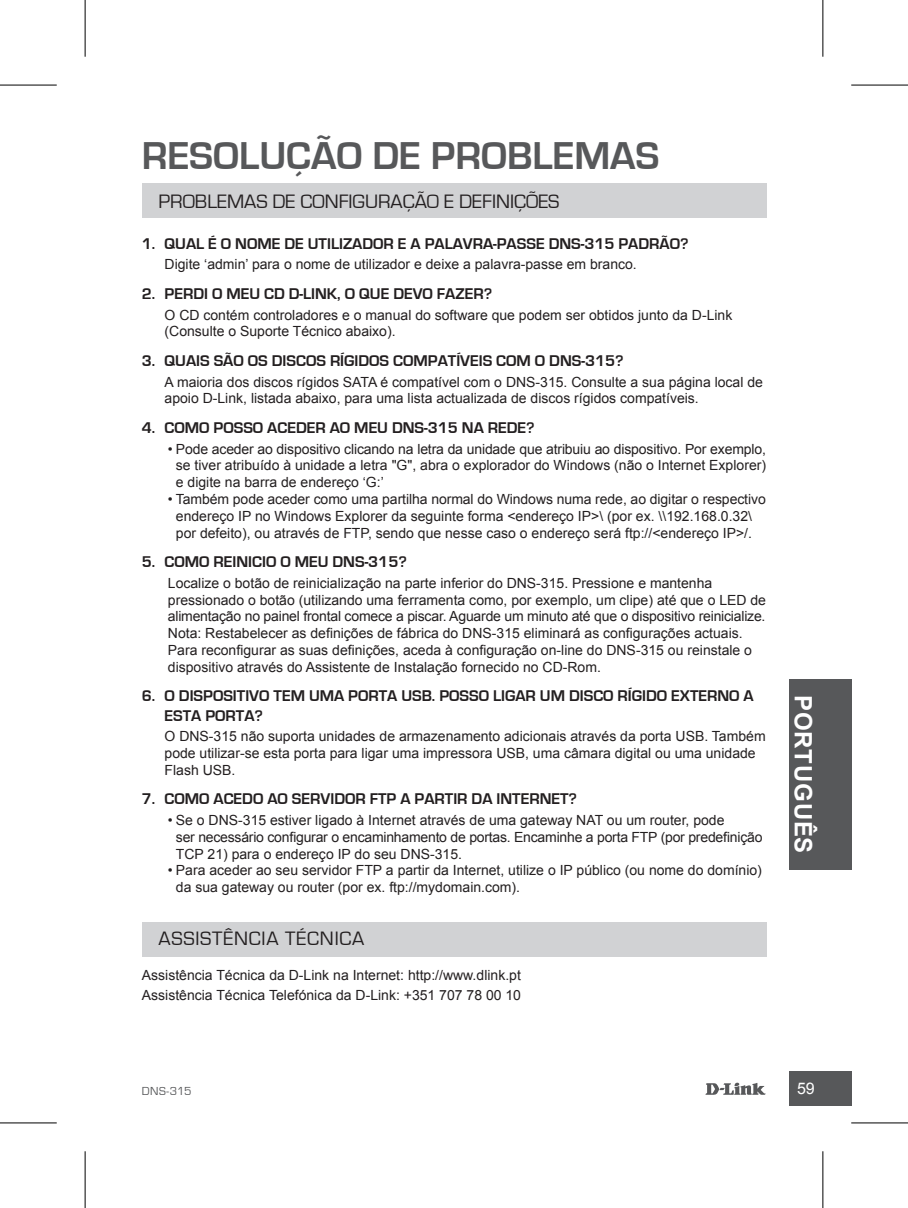
<style>
.page{position:relative;width:908px;height:1208px;background:#fff}
.page>*{position:absolute;margin:0;border:0;box-sizing:border-box;transform-origin:0 0}
.t1{font:700 40px "Eurostile";color:#57585a}
.t2{font:700 24px "Arial";letter-spacing:.035em;color:#fff}
.t3{font:20px "Eurostile";color:#231f20}
.t4{font:20px "Eurostile";letter-spacing:.04em;color:#231f20}
.t5{font:700 16px "Eurostile";color:#231f20}
.t6{font:16px "Arial";color:#fff}
.t7{font:14px/16.8px "Arial";color:#231f20}
.t8{font:12px "Eurostile";color:#57585a}
</style>
<div class="page">
<svg style="left:705px;top:1082px;width:60px;height:12px"></svg>
<div style="left:788px;top:1071px;width:62px;height:35px;background:#57585a"></div>
<div style="left:788px;top:679px;width:62px;height:191px;background:#57585a"></div>
<div style="left:142px;top:184px;width:623px;height:34px;background:#d1d2d4"></div>
<div style="left:142px;top:922px;width:623px;height:34px;background:#d1d2d4"></div>
<hr style="left:0;top:85px;width:57px;height:1px;background:#000">
<hr style="left:850px;top:85px;width:57px;height:1px;background:#000">
<hr style="left:0;top:1122px;width:57px;height:1px;background:#000">
<hr style="left:850px;top:1122px;width:57px;height:1px;background:#000">
<hr style="left:85px;top:0;width:1px;height:57px;background:#000">
<hr style="left:85px;top:1151px;width:1px;height:57px;background:#000">
<hr style="left:822px;top:0;width:1px;height:57px;background:#000">
<hr style="left:822px;top:1151px;width:1px;height:57px;background:#000">
<h1 class="t1" style="left:142px;top:134px;width:519px">RESOLUÇÃO DE PROBLEMAS</h1>
<h3 class="t3" style="left:158px;top:191px;width:402px">PROBLEMAS DE CONFIGURAÇÃO E DEFINIÇÕES</h3>
<p class="t5" style="left:142px;top:235px;width:44px">1. QUAL</p>
<p class="t5" style="left:208px;top:235px;width:109px">ÉONOMEDE UTILIZADO</p>
<p class="t5" style="left:383px;top:235px;width:52px">R EAPALA</p>
<p class="t5" style="left:462px;top:235px;width:45px">VRA-PASSE</p>
<p class="t5" style="left:548px;top:235px;width:81px">DNS-315 PAD</p>
<p class="t5" style="left:649px;top:235px;width:41px">RÃO?</p>
<p class="t7" style="left:164px;top:256px;width:473px">Digite ‘admin’ para o nome de utilizador e deixe a palavra-passe em branco.</p>
<p class="t5" style="left:142px;top:285px;width:228px">2. PERDI O MEU CD D-LINK, O QUE</p>
<p class="t5" style="left:393px;top:285px;width:54px">DEVOFAZE</p>
<p class="t5" style="left:473px;top:285px;width:20px">R?</p>
<p class="t7" style="left:164px;top:306px;width:569px">O CD contém controladores e o manual do software que podem ser obtidos junto da D-Link (Consulte o Suporte Técnico abaixo).</p>
<p class="t5" style="left:142px;top:352px;width:43px">3. QUAIS</p>
<p class="t5" style="left:214px;top:352px;width:11px">SÃO</p>
<p class="t5" style="left:248px;top:352px;width:34px">OS DISCOS</p>
<p class="t5" style="left:330px;top:352px;width:20px">RÍGIDOS</p>
<p class="t5" style="left:393px;top:352px;width:44px">COMPATÍ</p>
<p class="t5" style="left:460px;top:352px;width:165px">VEIS COM O DNS-315?</p>
<p class="t7" style="left:164px;top:373px;width:599px">A maioria dos discos rígidos SATA é compatível com o DNS-315. Consulte a sua página local de apoio D-Link, listada abaixo, para uma lista actualizada de discos rígidos compatíveis.</p>
<p class="t5" style="left:142px;top:419px;width:83px">4. COMO POSSO</p>
<p class="t5" style="left:267px;top:419px;width:11px">ACEDE</p>
<p class="t5" style="left:315px;top:419px;width:221px">R AO MEU DNS-315 NA REDE?</p>
<p class="t7" style="left:176px;top:440px;width:591px;text-align:justify;text-indent:-8px">• Pode aceder ao dispositivo clicando na letra da unidade que atribuiu ao dispositivo. Por exemplo, se tiver atribuído à unidade a letra "G", abra o explorador do Windows (não o Internet Explorer) e digite na barra de endereço ‘G:’</p>
<p class="t7" style="left:168px;top:491px;width:599px;text-align:center">• Também pode aceder como uma partilha normal do Windows numa rede, ao digitar o respectivo endereço IP no Windows Explorer da seguinte forma &lt;endereço IP&gt;\ (por ex. \\192.168.0.32\ por defeito), ou através de FTP, sendo que nesse caso o endereço será ftp://&lt;endereço IP&gt;/.</p>
<p class="t5" style="left:142px;top:553px;width:91px">5. COMO REINICIO</p>
<p class="t5" style="left:280px;top:553px;width:128px">O MEU DNS-315?</p>
<p class="t7" style="left:168px;top:574px;width:599px">Localize o botão de reinicialização na parte inferior do DNS-315. Pressione e mantenha pressionado o botão (utilizando uma ferramenta como, por exemplo, um clipe) até que o LED de alimentação no painel frontal comece a piscar. Aguarde um minuto até que o dispositivo reinicialize.<br>Nota: Restabelecer as definições de fábrica do DNS-315 eliminará as configurações actuais.<br>Para reconfigurar as suas definições, aceda à configuração on-line do DNS-315 ou reinstale o dispositivo através do Assistente de Instalação fornecido no CD-Rom.</p>
<p class="t5" style="left:142px;top:687px;width:46px">6. O DISPOSITI</p>
<p class="t5" style="left:249px;top:687px;width:211px">VO TEM UMA PORTA USB. POSSO</p>
<p class="t5" style="left:493px;top:687px;width:9px">LIGA</p>
<p class="t5" style="left:525px;top:687px;width:54px">R UM DISCO</p>
<p class="t5" style="left:617px;top:687px;width:19px">RÍGIDO</p>
<p class="t5" style="left:671px;top:687px;width:84px">EXTERNO A</p>
<p class="t5" style="left:164px;top:706px;width:11px">ESTA</p>
<p class="t5" style="left:205px;top:706px;width:59px">PORTA?</p>
<p class="t7" style="left:164px;top:728px;width:602px">O DNS-315 não suporta unidades de armazenamento adicionais através da porta USB. Também pode utilizar-se esta porta para ligar uma impressora USB, uma câmara digital ou uma unidade<br>Flash USB.</p>
<p class="t5" style="left:142px;top:790px;width:83px">7. COMO ACEDO</p>
<p class="t5" style="left:267px;top:790px;width:311px">AO SERVIDOR FTP APARTI R DA INTERNET?</p>
<p class="t7" style="left:176px;top:812px;width:587px;text-indent:-8px">• Se o DNS-315 estiver ligado à Internet através de uma gateway NAT ou um router, pode<br>ser necessário configurar o encaminhamento de portas. Encaminhe a porta FTP (por predefinição<br>TCP 21) para o endereço IP do seu DNS-315.</p>
<p class="t7" style="left:176px;top:862px;width:587px;text-indent:-8px">• Para aceder ao seu servidor FTP a partir da Internet, utilize o IP público (ou nome do domínio) da sua gateway ou router (por ex. ftp://mydomain.com).</p>
<h3 class="t4" style="left:158px;top:927px;width:195px">ASSISTÊNCIA TÉCN ICA</h3>
<p class="t7" style="left:142px;top:966px;width:380px;line-height:19px">Assistência Técnica da D-Link na Internet: http://www.dlink.pt<br>Assistência Técnica Telefónica da D-Link: +351 707 78 00 10</p>
<h2 class="t2" style="left:818px;top:695px;width:160px;rotate:90deg">PORTUGUÊS</h2>
<p class="t8" style="left:142px;top:1084px;width:51px">DNS-315</p>
<p class="t6" style="left:796px;top:1078px;width:19px">59</p>
</div>
